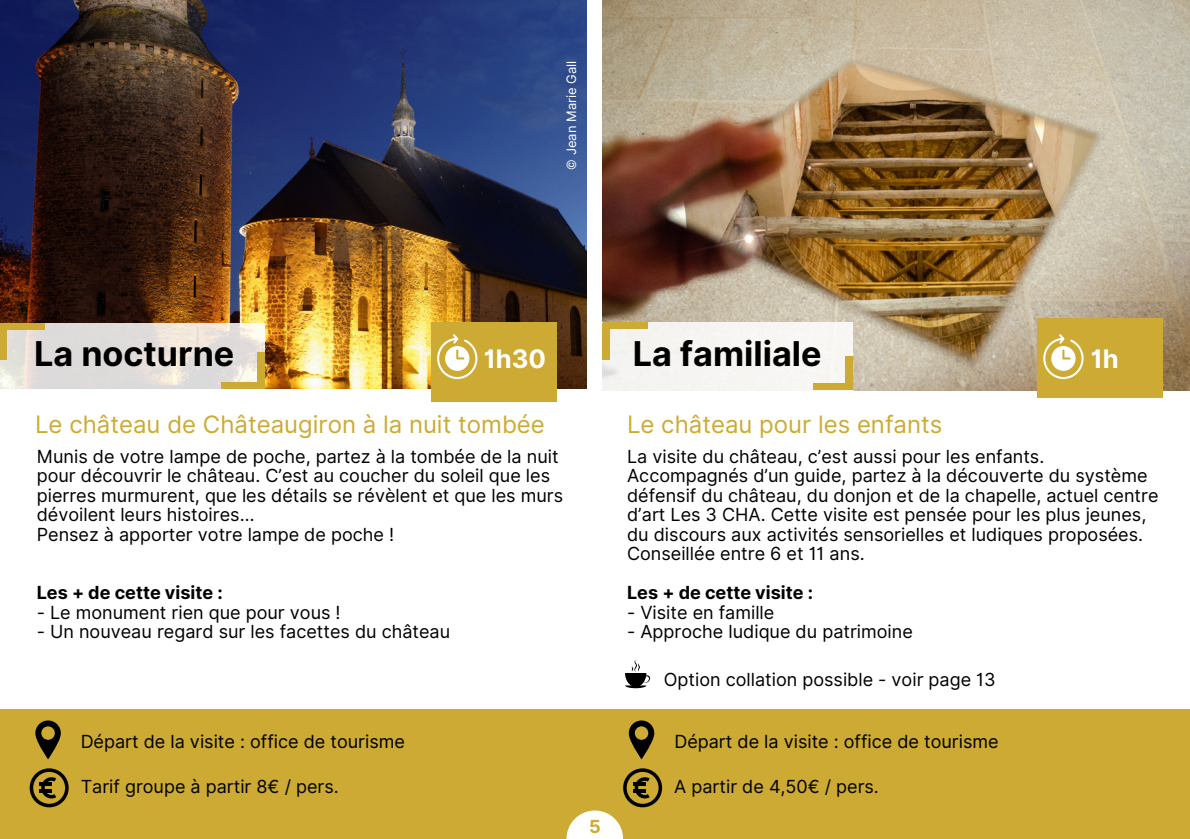
<style>
.page{position:relative;width:1190px;height:839px;background:#fff}
.page>*{position:absolute;margin:0;border:0;box-sizing:border-box;transform-origin:0 0}
.t1{font:700 34.2px "Inter";color:#000}
.t2{font:700 25.6px "Inter";color:#fff}
.t3{font:24px "Inter";color:#ca3}
.t4{font:18px/19.4px "Inter";color:#000}
.t5{font:700 18px "Inter";color:#000}
.t6{font:700 18px "Inter";color:#ca3}
.t7{font:13px "Inter";color:#fff}
</style>
<div class="page">
<img style="left:0;top:0;width:586px;height:388px">
<img style="left:603px;top:0;width:587px;height:390px">
<svg style="left:0;top:323px;width:264px;height:66px;fill:#dfdcda"></svg>
<div style="left:0;top:323px;width:44px;height:6px;background:#ca3"></div>
<div style="left:0;top:323px;width:7px;height:36px;background:#ca3"></div>
<div style="left:221px;top:382px;width:39px;height:6px;background:#ca3"></div>
<div style="left:257px;top:352px;width:7px;height:36px;background:#ca3"></div>
<div style="left:603px;top:322px;width:249px;height:74px;background:#f6f5f3"></div>
<div style="left:603px;top:322px;width:44px;height:6px;background:#ca3"></div>
<div style="left:603px;top:323px;width:7px;height:36px;background:#ca3"></div>
<div style="left:814px;top:383px;width:38px;height:6px;background:#ca3"></div>
<div style="left:845px;top:356px;width:7px;height:33px;background:#ca3"></div>
<div style="left:0;top:709px;width:1190px;height:129px;background:#ca3"></div>
<div style="left:431px;top:322px;width:125px;height:79px;background:#ca3"></div>
<svg style="left:437px;top:334px;width:40px;height:45px"></svg>
<svg style="left:623px;top:768px;width:39px;height:39px"></svg>
<hr style="left:633px;top:789px;width:12px;height:4px;background:#000">
<hr style="left:633px;top:782px;width:12px;height:4px;background:#000">
<svg style="left:30px;top:768px;width:39px;height:39px"></svg>
<hr style="left:39px;top:789px;width:13px;height:4px;background:#000">
<hr style="left:39px;top:782px;width:13px;height:4px;background:#000">
<div style="left:1037px;top:318px;width:126px;height:80px;background:#ca3"></div>
<svg style="left:1043px;top:334px;width:41px;height:45px"></svg>
<svg style="left:629px;top:720px;width:25px;height:39px"></svg>
<svg style="left:35px;top:720px;width:26px;height:39px"></svg>
<svg style="left:625px;top:659px;width:25px;height:29px"></svg>
<svg style="left:566px;top:810px;width:57px;height:28px;fill:#fff"></svg>
<p class="t7" style="left:564px;top:170px;width:111px;rotate:-90deg">© Jean Marie Gall</p>
<p class="t1" style="left:34px;top:333px;width:202px">La nocturne</p>
<p class="t2" style="left:484px;top:343px;width:64px">1h30</p>
<p class="t1" style="left:633px;top:333px;width:190px">La familiale</p>
<p class="t3" style="left:35px;top:410px;width:511px">Le château de Châteaugiron à la nuit tombée</p>
<p class="t3" style="left:627px;top:410px;width:317px">Le château pour les enfants</p>
<p class="t2" style="left:1091px;top:343px;width:30px">1h</p>
<p class="t4" style="left:37px;top:446px;width:528px">Munis de votre lampe de poche, partez à la tombée de la nuit pour découvrir le château. C’est au coucher du soleil que les pierres murmurent, que les détails se révèlent et que les murs dévoilent leurs histoires…</p>
<p class="t4" style="left:37px;top:524px;width:359px">Pensez à apporter votre lampe de poche !</p>
<p class="t5" style="left:37px;top:581px;width:187px">Les + de cette visite :</p>
<p class="t4" style="left:37px;top:602px;width:305px">- Le monument rien que pour vous !</p>
<p class="t4" style="left:37px;top:622px;width:415px">- Un nouveau regard sur les facettes du château</p>
<p class="t4" style="left:627px;top:446px;width:533px">La visite du château, c’est aussi pour les enfants.<br>Accompagnés d’un guide, partez à la découverte du système défensif du château, du donjon et de la chapelle, actuel centre d’art Les 3 CHA. Cette visite est pensée pour les plus jeunes, du discours aux activités sensorielles et ludiques proposées.</p>
<p class="t4" style="left:627px;top:544px;width:239px">Conseillée entre 6 et 11 ans.</p>
<p class="t5" style="left:627px;top:581px;width:187px">Les + de cette visite :</p>
<p class="t4" style="left:627px;top:602px;width:149px">- Visite en famille</p>
<p class="t4" style="left:627px;top:622px;width:287px">- Approche ludique du patrimoine</p>
<p class="t4" style="left:664px;top:669px;width:333px">Option collation possible - voir page 13</p>
<p class="t4" style="left:81px;top:732px;width:326px">Départ de la visite : office de tourisme</p>
<p class="t4" style="left:674px;top:732px;width:326px">Départ de la visite : office de tourisme</p>
<p class="t4" style="left:81px;top:776px;width:260px">Tarif groupe à partir 8€ / pers.</p>
<p class="t4" style="left:674px;top:776px;width:206px">A partir de 4,50€ / pers.</p>
<p class="t6" style="left:589px;top:815px;width:13px">5</p>
</div>
